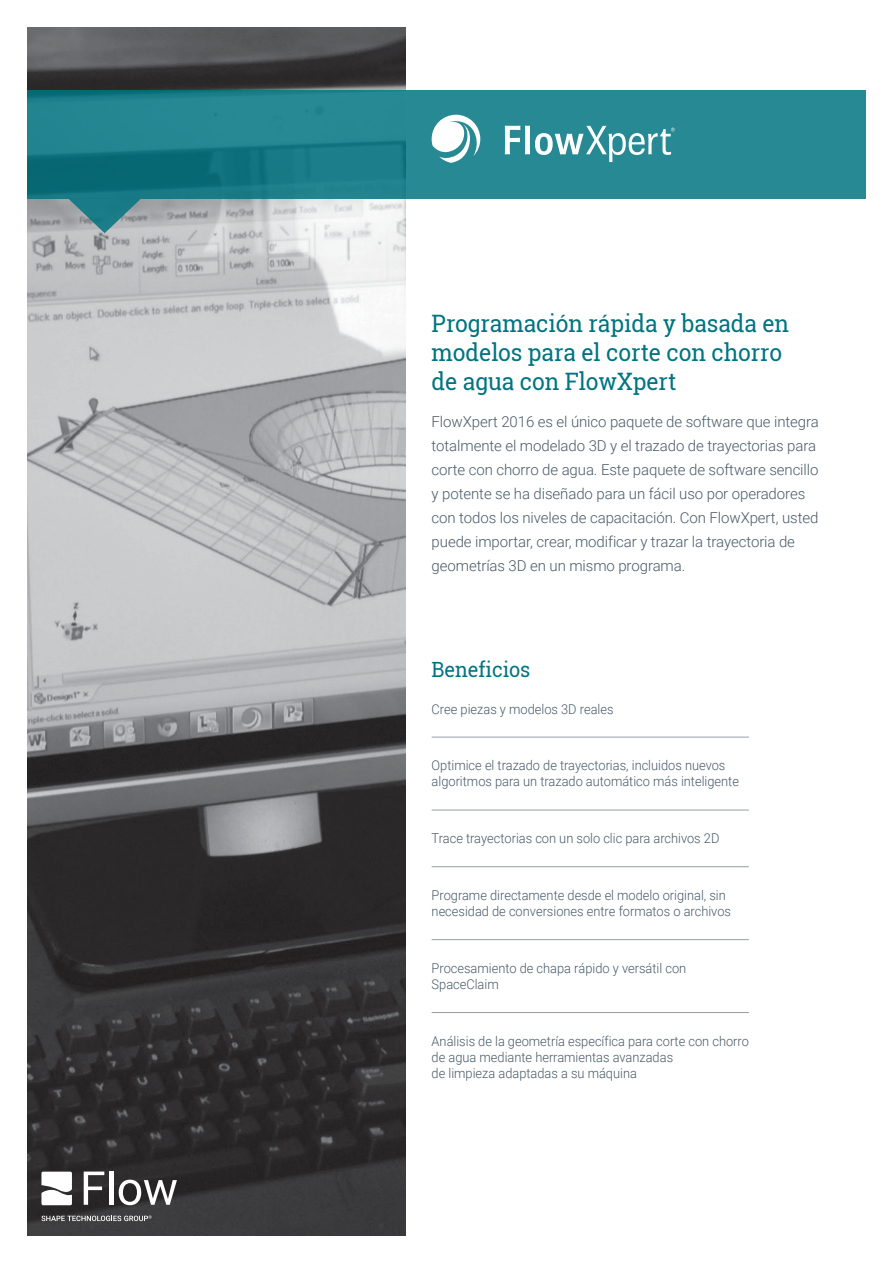
<style>
.page{position:relative;width:893px;height:1263px;background:#fff}
.page>*{position:absolute;margin:0;border:0;box-sizing:border-box;transform-origin:0 0}
.t1{font:24px/28.8px "Roboto Slab";letter-spacing:-.005em;color:#007481;scale:.95 1}
.t2{font:21px "Roboto Slab";letter-spacing:-.005em;color:#007481;scale:.95 1}
.t3{font:300 15px/24px "Roboto";letter-spacing:-.005em;color:#495966}
.t4{font:300 13.5px/16.2px "Roboto";color:#495966;scale:.95 1}
</style>
<div class="page">
<img style="left:27px;top:27px;width:378px;height:1209px">
<hr style="left:432px;top:737px;width:317px;height:1px;background:#939ea8">
<hr style="left:432px;top:810px;width:317px;height:1px;background:#939ea8">
<hr style="left:432px;top:866px;width:317px;height:1px;background:#939ea8">
<hr style="left:432px;top:939px;width:317px;height:1px;background:#939ea8">
<hr style="left:432px;top:1012px;width:317px;height:1px;background:#939ea8">
<svg style="left:27px;top:91px;width:839px;height:108px;background:#21838e"></svg>
<svg style="left:432px;top:115px;width:48px;height:48px"></svg>
<svg style="left:505px;top:126px;width:170px;height:36px"></svg>
<svg style="left:68px;top:199px;width:73px;height:34px;background:#63959b"></svg>
<svg style="left:84px;top:1171px;width:20px;height:34px"></svg>
<div style="left:109px;top:1171px;width:5px;height:34px;background:#fff"></div>
<svg style="left:119px;top:1179px;width:58px;height:26px"></svg>
<svg style="left:41px;top:1215px;width:111px;height:6px"></svg>
<svg style="left:41px;top:1171px;width:31px;height:34px"></svg>
<h1 class="t1" style="left:432px;top:309px;width:378px">Programación rápida y basada en modelos para el corte con chorro de agua con FlowXpert</h1>
<p class="t3" style="left:432px;top:409px;width:389px">FlowXpert 2016 es el único paquete de software que integra totalmente el modelado 3D y el trazado de trayectorias para corte con chorro de agua. Este paquete de software sencillo y potente se ha diseñado para un fácil uso por operadores con todos los niveles de capacitación. Con FlowXpert, usted puede importar, crear, modificar y trazar la trayectoria de geometrías 3D en un mismo programa.</p>
<h2 class="t2" style="left:432px;top:655px;width:105px">Beneficios</h2>
<p class="t4" style="left:432px;top:700px;width:193px">Cree piezas y modelos 3D reales</p>
<p class="t4" style="left:432px;top:757px;width:325px">Optimice el trazado de trayectorias, incluidos nuevos algoritmos para un trazado automático más inteligente</p>
<p class="t4" style="left:432px;top:830px;width:304px">Trace trayectorias con un solo clic para archivos 2D</p>
<p class="t4" style="left:432px;top:886px;width:317px">Programe directamente desde el modelo original, sin necesidad de conversiones entre formatos o archivos</p>
<p class="t4" style="left:432px;top:959px;width:270px">Procesamiento de chapa rápido y versátil con<br>SpaceClaim</p>
<p class="t4" style="left:432px;top:1032px;width:335px">Análisis de la geometría específica para corte con chorro de agua mediante herramientas avanzadas<br>de limpieza adaptadas a su máquina</p>
</div>
